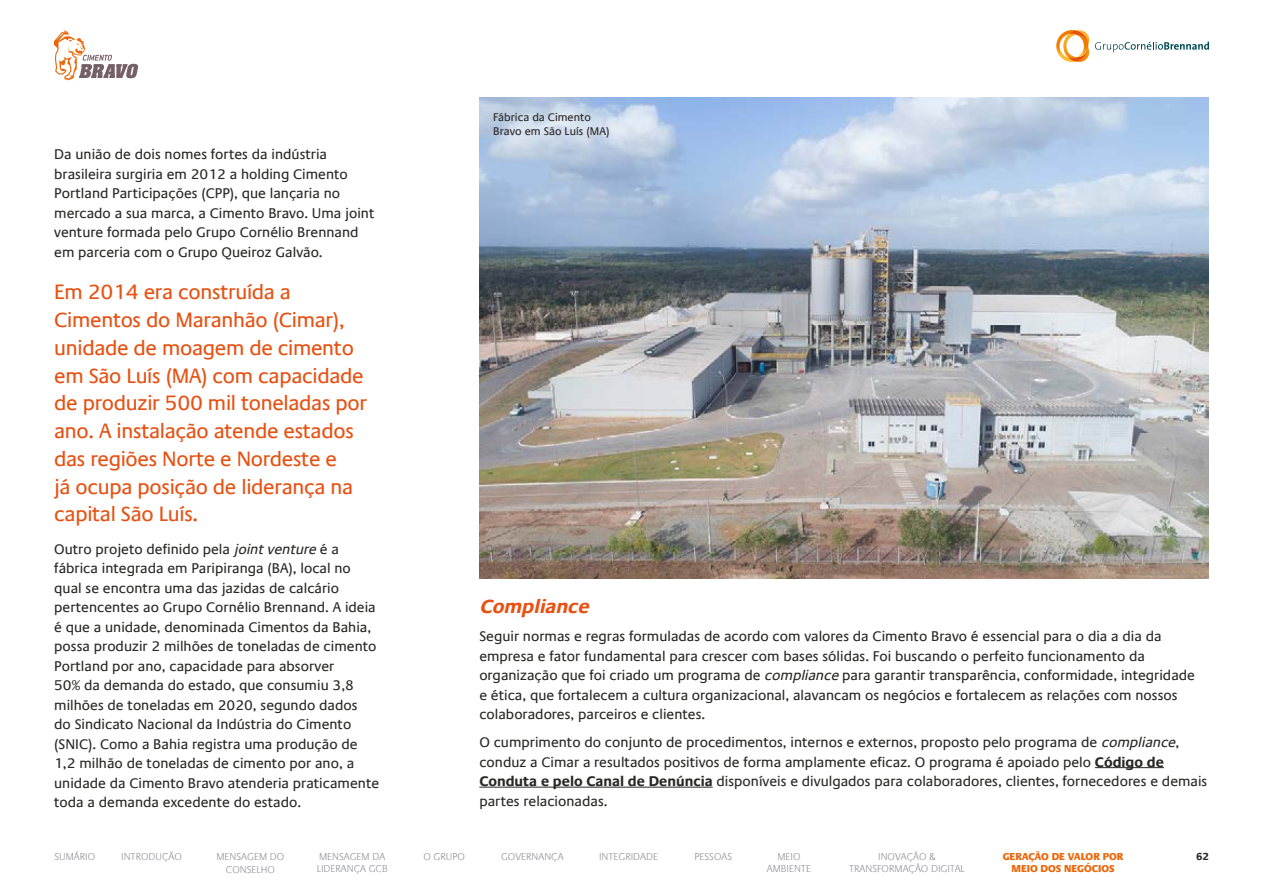
<style>
.page{position:relative;width:1263px;height:893px;background:#fff}
.page>*{position:absolute;margin:0;border:0;box-sizing:border-box;transform-origin:0 0}
.t1{font:21px/27.8px "Praxis Com";letter-spacing:-.015em;color:#e75112}
.t2{font:italic 700 19.5px "Praxis Com";color:#e75112}
.t3{font:14.25px/19.5px "Praxis Com";color:#282827}
.t4{font:11.25px/13.5px "Praxis Com";color:#282827}
.t5{font:700 10.5px "Praxis Com";color:#282827}
.t6{font:300 10.2px/12.1px "Praxis Com";color:#93949b;text-align:center}
.t7{font:800 10.2px/12.1px "Praxis Com";color:#ec6608;text-align:center}
.s1{font-style:italic}
.s2{font-weight:700}
</style>
<div class="page">
<svg style="left:1095px;top:42px;width:114px;height:10px"></svg>
<svg style="left:1056px;top:30px;width:33px;height:32px"></svg>
<hr style="left:1095px;top:767px;width:69px;height:1px;background:#282827">
<hr style="left:479px;top:787px;width:234px;height:1px;background:#282827">
<img style="left:479px;top:98px;width:730px;height:480px">
<svg style="left:54px;top:30px;width:84px;height:50px"></svg>
<p class="t3" style="left:54px;top:145px;width:322px">Da união de dois nomes fortes da indústria brasileira surgiria em 2012 a holding Cimento Portland Participações (CPP), que lançaria no mercado a sua marca, a Cimento Bravo. Uma joint venture formada pelo Grupo Cornélio Brennand em parceria com o Grupo Queiroz Galvão.</p>
<p class="t1" style="left:54px;top:279px;width:314px">Em 2014 era construída a<br>Cimentos do Maranhão (Cimar), unidade de moagem de cimento em São Luís (MA) com capacidade de produzir 500 mil toneladas por ano. A instalação atende estados das regiões Norte e Nordeste e<br>já ocupa posição de liderança na capital São Luís.</p>
<p class="t3" style="left:54px;top:539px;width:326px">Outro projeto definido pela <span class="s1">jointventure</span> é a fábrica integrada em Paripiranga (BA), local no qual se encontra uma das jazidas de calcário pertencentes ao Grupo Cornélio Brennand. A ideia é que a unidade, denominada Cimentos da Bahia, possa produzir 2 milhões de toneladas de cimento Portland por ano, capacidade para absorver<br>50% da demanda do estado, que consumiu 3,8 milhões de toneladas em 2020, segundo dados<br>do Sindicato Nacional da Indústria do Cimento (SNIC). Como a Bahia registra uma produção de 1,2 milhão de toneladas de cimento por ano, a unidade da Cimento Bravo atenderia praticamente toda a demanda excedente do estado.</p>
<p class="t4" style="left:493px;top:111px;width:118px">Fábrica da Cimento<br>Bravo em São Luís (MA)</p>
<h2 class="t2" style="left:479px;top:595px;width:116px">Compliance</h2>
<p class="t3" style="left:479px;top:627px;width:717px">Seguir normas e regras formuladas de acordo com valores da Cimento Bravo é essencial para o dia a dia da empresa e fator fundamental para crescer com bases sólidas. Foi buscando o perfeito funcionamento da organização que foi criado um programa de <span class="s1">compliance</span> para garantir transparência, conformidade, integridade e ética, que fortalecem a cultura organizacional, alavancam os negócios e fortalecem as relações com nossos colaboradores, parceiros e clientes.</p>
<p class="t3" style="left:479px;top:732px;width:730px">O cumprimento do conjunto de procedimentos, internos e externos, proposto pelo programa de <span class="s1">compliance</span>, conduz a Cimar a resultados positivos de forma amplamente eficaz. O programa é apoiado pelo <span class="s2">Código de Conduta e pelo Canal de Denúncia</span> disponíveis e divulgados para colaboradores, clientes, fornecedores e demais partes relacionadas.</p>
<p class="t6" style="left:767px;top:851px;width:46px">MEIO<br>AMBIENTE</p>
<p class="t6" style="left:849px;top:851px;width:117px">INOVAÇÃO &amp;<br>TRANSFORMAÇÃO DIGITAL</p>
<p class="t7" style="left:1003px;top:850px;width:122px">GERAÇÃO DE VALOR POR<br>MEIO DOS NEGÓCIOS</p>
<p class="t6" style="left:54px;top:851px;width:42px">SUMÁRIO</p>
<p class="t6" style="left:121px;top:851px;width:62px">INTRODUÇÃO</p>
<p class="t6" style="left:423px;top:851px;width:43px">O GRUPO</p>
<p class="t6" style="left:501px;top:851px;width:64px">GOVERNANÇA</p>
<p class="t6" style="left:599px;top:851px;width:61px">INTEGRIDADE</p>
<p class="t6" style="left:694px;top:851px;width:39px">PESSOAS</p>
<p class="t5" style="left:1196px;top:850px;width:14px">62</p>
<p class="t6" style="left:216px;top:851px;width:69px">MENSAGEM DO<br>CONSELHO</p>
<p class="t6" style="left:317px;top:851px;width:73px;text-align:left">MENSAGEM DA<br>LIDERANÇA GCB</p>
</div>
